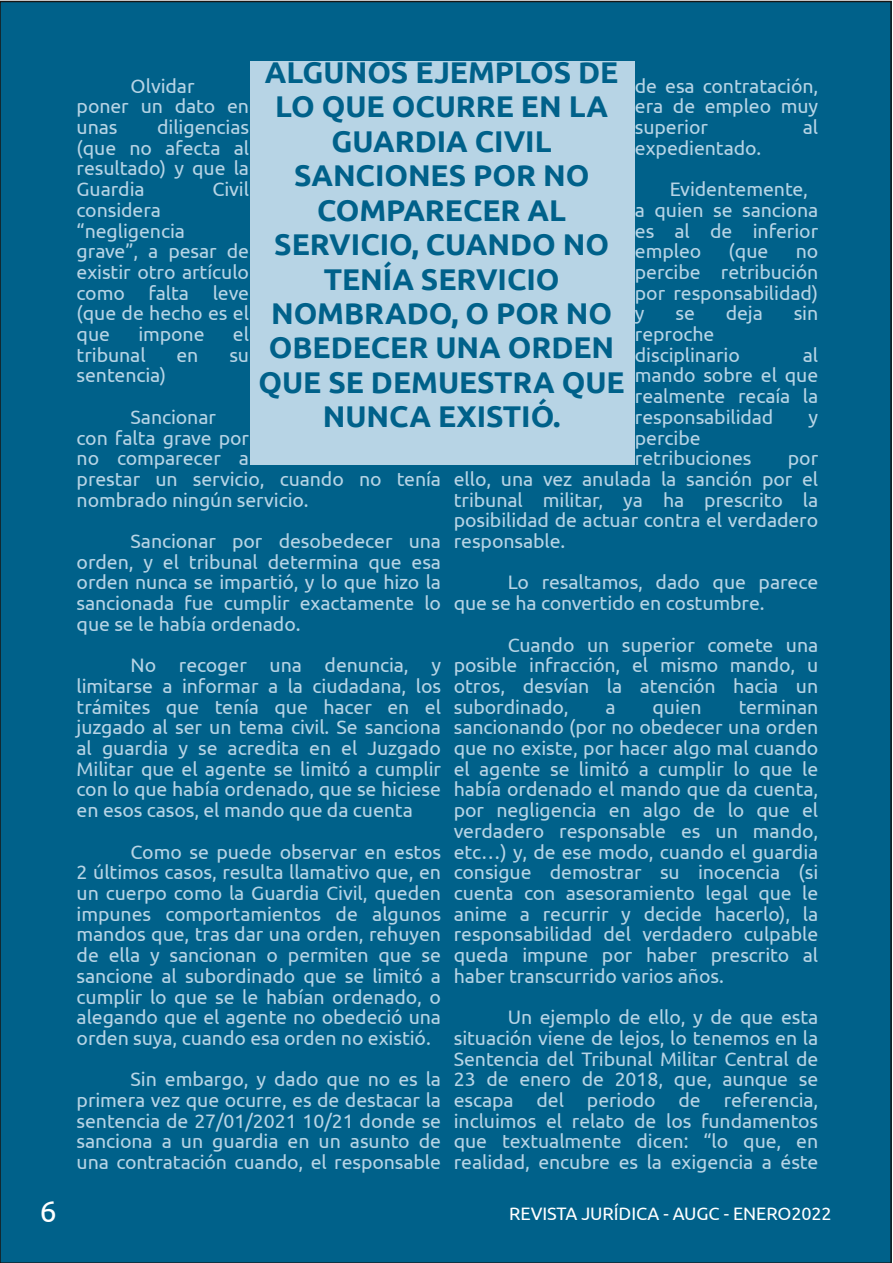
<style>
.page{position:relative;width:893px;height:1263px;background:#fff}
.page>*{position:absolute;margin:0;border:0;box-sizing:border-box;transform-origin:0 0}
.t1{font:700 30px/34.5px "Ubuntu";color:#00618a;text-align:center}
.t2{font:30px "Ubuntu";color:#fff}
.t3{font:19.5px/20.7px "Ubuntu";letter-spacing:-.005em;color:#b7d4e5;text-align:justify}
.t4{font:18px "Ubuntu";letter-spacing:-.005em;color:#fff}
</style>
<div class="page">
<div style="left:0;top:1px;width:892px;height:1262px;background:#00618a"></div>
<div style="left:250px;top:61px;width:384px;height:404px;background:#b7d4e5"></div>
<h1 class="t1" style="left:258px;top:54px;width:368px">ALGUNOS EJEMPLOS DE<br>LO QUE OCURRE EN LA<br>GUARDIA CIVIL<br>SANCIONES POR NO<br>COMPARECER AL<br>SERVICIO, CUANDO NO<br>TENÍA SERVICIO<br>NOMBRADO, O POR NO<br>OBEDECER UNA ORDEN<br>QUE SE DEMUESTRA QUE<br>NUNCA EXISTIÓ.</h1>
<p class="t3" style="left:635px;top:75px;width:185px">de esa contratación, era de empleo muy superior</p>
<p class="t3" style="left:77px;top:75px;width:174px;text-align:left;text-indent:54px">Olvidar poner un dato en unas</p>
<p class="t3" style="left:803px;top:116px;width:17px">al</p>
<p class="t3" style="left:670px;top:127px;width:140px;line-height:41.4px;text-indent:-35px">expedientado.<br>Evidentemente,</p>
<p class="t3" style="left:635px;top:199px;width:185px">a quien se sanciona es al de inferior empleo</p>
<p class="t3" style="left:77px;top:116px;width:174px;text-indent:81px">diligencias (que no afecta al resultado) y que la Guardia</p>
<p class="t3" style="left:212px;top:179px;width:38px">Civil</p>
<p class="t3" style="left:77px;top:199px;width:174px;text-align:left">considera “negligencia grave”, a pesar de existir otro artículo como falta leve (que de hecho es el que</p>
<p class="t3" style="left:729px;top:241px;width:41px">(que</p>
<p class="t3" style="left:635px;top:241px;width:185px;text-indent:161px">no percibe retribución por responsabilidad) y</p>
<p class="t3" style="left:675px;top:303px;width:21px">se</p>
<p class="t3" style="left:726px;top:303px;width:39px">deja</p>
<p class="t3" style="left:794px;top:303px;width:26px">sin</p>
<p class="t3" style="left:635px;top:323px;width:106px">reproche disciplinario</p>
<p class="t3" style="left:138px;top:323px;width:68px">impone</p>
<p class="t3" style="left:233px;top:323px;width:18px">el</p>
<p class="t3" style="left:77px;top:344px;width:71px">tribunal</p>
<p class="t3" style="left:177px;top:344px;width:23px">en</p>
<p class="t3" style="left:229px;top:344px;width:21px">su</p>
<p class="t3" style="left:131px;top:354px;width:87px;line-height:41.4px;text-indent:-54px">sentencia)<br>Sancionar</p>
<p class="t3" style="left:77px;top:427px;width:366px;text-align:left">con falta grave por<br>no comparecer a<br>prestar un servicio, cuando no tenía nombrado ningún servicio.</p>
<p class="t3" style="left:77px;top:530px;width:366px;text-indent:54px">Sancionar por desobedecer una orden, y el tribunal determina que esa orden nunca se impartió, y lo que hizo la sancionada fue cumplir exactamente lo que se le había ordenado.</p>
<p class="t3" style="left:77px;top:655px;width:366px;text-indent:54px">No recoger una denuncia, y limitarse a informar a la ciudadana, los trámites que tenía que hacer en el juzgado al ser un tema civil. Se sanciona al guardia y se acredita en el Juzgado Militar que el agente se limitó a cumplir con lo que había ordenado, que se hiciese en esos casos, el mando que da cuenta</p>
<p class="t3" style="left:77px;top:841px;width:366px;text-indent:54px">Como se puede observar en estos 2 últimos casos, resulta llamativo que, en un cuerpo como la Guardia Civil, queden impunes comportamientos de algunos mandos que, tras dar una orden, rehuyen de ella y sancionan o permiten que se sancione al subordinado que se limitó a cumplir lo que se le habían ordenado, o alegando que el agente no obedeció una orden suya, cuando esa orden no existió.</p>
<p class="t3" style="left:77px;top:1069px;width:366px;text-indent:54px">Sin embargo, y dado que no es la primera vez que ocurre, es de destacar la sentencia de 27/01/2021 10/21 donde se sanciona a un guardia en un asunto de una contratación cuando, el responsable</p>
<p class="t3" style="left:635px;top:344px;width:185px;text-indent:168px">al mando sobre el que realmente recaía la responsabilidad</p>
<p class="t3" style="left:809px;top:406px;width:11px">y</p>
<p class="t3" style="left:635px;top:427px;width:118px">percibe retribuciones</p>
<p class="t3" style="left:454px;top:448px;width:366px;text-indent:334px">por ello, una vez anulada la sanción por el tribunal militar, ya ha prescrito la posibilidad de actuar contra el verdadero responsable.</p>
<p class="t3" style="left:454px;top:572px;width:366px;text-indent:54px">Lo resaltamos, dado que parece que se ha convertido en costumbre.</p>
<p class="t3" style="left:454px;top:634px;width:366px;text-indent:54px">Cuando un superior comete una posible infracción, el mismo mando, u otros, desvían la atención hacia un subordinado,</p>
<p class="t3" style="left:454px;top:696px;width:366px;text-indent:285px">terminan sancionando (por no obedecer una orden que no existe, por hacer algo mal cuando el agente se limitó a cumplir lo que le había ordenado el mando que da cuenta, por negligencia en algo de lo que el verdadero responsable es un mando, etc…) y, de ese modo, cuando el guardia consigue demostrar su inocencia (si cuenta con asesoramiento legal que le anime a recurrir y decide hacerlo), la responsabilidad del verdadero culpable queda impune por haber prescrito al haber transcurrido varios años.</p>
<p class="t3" style="left:454px;top:1006px;width:366px;text-indent:54px">Un ejemplo de ello, y de que esta situación viene de lejos, lo tenemos en la Sentencia del Tribunal Militar Central de 23 de enero de 2018, que, aunque se escapa del periodo de referencia, incluimos el relato de los fundamentos que textualmente dicen: “lo que, en realidad, encubre es la exigencia a éste</p>
<p class="t3" style="left:605px;top:696px;width:12px">a</p>
<p class="t3" style="left:652px;top:696px;width:51px">quien</p>
<h1 class="t2" style="left:40px;top:1194px;width:18px">6</h1>
<p class="t4" style="left:509px;top:1203px;width:324px">REVISTA JURÍDICA - AUGC - ENERO2022</p>
</div>
